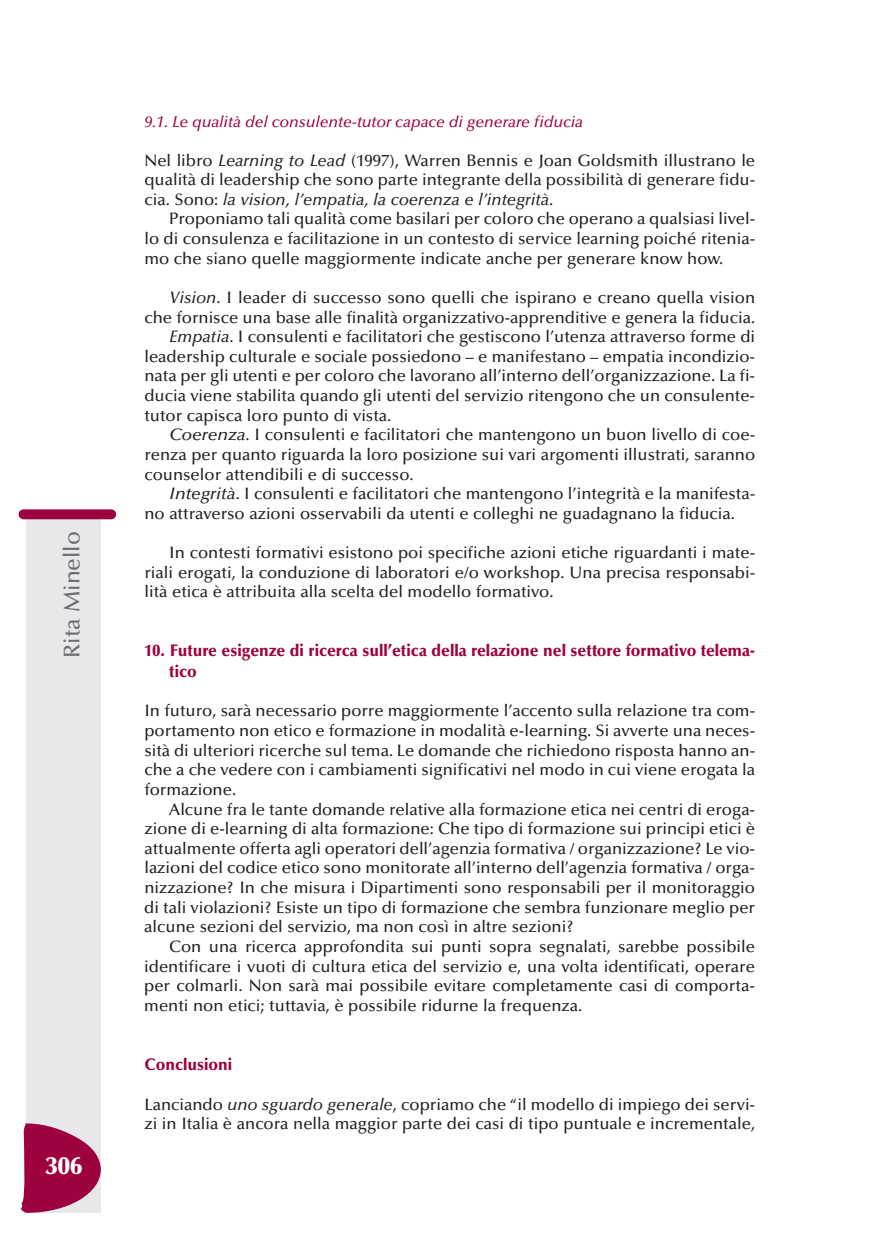
<style>
.page{position:relative;width:869px;height:1241px;background:#fff}
.page>*{position:absolute;margin:0;border:0;box-sizing:border-box;transform-origin:0 0}
.t1{font:900 24.5px "Optima";color:#fff}
.t2{font:500 22.75px "Optima";color:#6c6d70}
.t3{font:500 16.62px/19.6px "Optima";color:#231f20;text-align:justify}
.t4{font:900 16.62px/20.3px "Optima";color:#9d0140;scale:.95 1}
.t5{font:italic 500 15.75px "Optima";color:#9d0140}
.s1{font-style:italic}
</style>
<div class="page">
<div style="left:27px;top:517px;width:74px;height:695px;background:#e7e8e9"></div>
<div style="left:19px;top:509px;width:97px;height:10px;background:#9d0140;border-radius:5px"></div>
<svg style="left:21px;top:1122px;width:80px;height:90px"></svg>
<h2 class="t2" style="left:63px;top:657px;width:128px;rotate:-90deg">Rita Minello</h2>
<h1 class="t1" style="left:45px;top:1155px;width:38px">306</h1>
<p class="t5" style="left:144px;top:115px;width:440px">9.1. Le qualità del consulente-tutor capace di generare fiducia</p>
<p class="t3" style="left:144px;top:152px;width:612px">Nel libro <span class="s1">Learning to Lead</span> (1997), Warren Bennis e Joan Goldsmith illustrano le qualità di leadership che sono parte integrante della possibilità di generare fidu&shy;cia. Sono: <span class="s1">la vision, l’empatia, la coerenza e l’integrità</span>.</p>
<p class="t3" style="left:144px;top:211px;width:612px;text-indent:25px">Proponiamo tali qualità come basilari per coloro che operano a qualsiasi livel&shy;lo di consulenza e facilitazione in un contesto di service learning poiché ritenia&shy;mo che siano quelle maggiormente indicate anche per generare know how.</p>
<p class="t3" style="left:169px;top:289px;width:587px"><span class="s1">Vision</span>. I leader di successo sono quelli che ispirano e creano quella vision</p>
<p class="t3" style="left:144px;top:309px;width:612px">che fornisce una base alle finalità organizzativo-apprenditive e genera la fiducia.</p>
<p class="t3" style="left:169px;top:328px;width:587px"><span class="s1">Empatia</span>. I consulenti e facilitatori che gestiscono l’utenza attraverso forme di</p>
<p class="t3" style="left:144px;top:348px;width:612px">leadership culturale e sociale possiedono – e manifestano – empatia incondizio-</p>
<p class="t3" style="left:144px;top:367px;width:612px">nata per gli utenti e per coloro che lavorano all’interno dell’organizzazione. La fi-</p>
<p class="t3" style="left:144px;top:387px;width:612px">ducia viene stabilita quando gli utenti del servizio ritengono che un consulente-</p>
<p class="t3" style="left:144px;top:407px;width:248px">tutor capisca loro punto di vista.</p>
<p class="t3" style="left:169px;top:426px;width:587px"><span class="s1">Coerenza</span>. I consulenti e facilitatori che mantengono un buon livello di coe-</p>
<p class="t3" style="left:144px;top:446px;width:612px">renza per quanto riguarda la loro posizione sui vari argomenti illustrati, saranno</p>
<p class="t3" style="left:144px;top:466px;width:270px">counselor attendibili e di successo.</p>
<p class="t3" style="left:169px;top:485px;width:587px"><span class="s1">Integrità</span>. I consulenti e facilitatori che mantengono l’integrità e la manifesta-</p>
<p class="t3" style="left:144px;top:505px;width:592px">no attraverso azioni osservabili da utenti e colleghi ne guadagnano la fiducia.</p>
<p class="t3" style="left:144px;top:544px;width:612px;text-indent:25px">In contesti formativi esistono poi specifiche azioni etiche riguardanti i mate&shy;riali erogati, la conduzione di laboratori e/o workshop. Una precisa responsabi&shy;lità etica è attribuita alla scelta del modello formativo.</p>
<p class="t4" style="left:169px;top:642px;width:618px;text-indent:-25px">10. Future esigenze di ricerca sull’etica della relazione nel settore formativo telema&shy;tico</p>
<p class="t3" style="left:144px;top:702px;width:612px">In futuro, sarà necessario porre maggiormente l’accento sulla relazione tra com&shy;portamento non etico e formazione in modalità e-learning. Si avverte una neces&shy;sità di ulteriori ricerche sul tema. Le domande che richiedono risposta hanno an&shy;che a che vedere con i cambiamenti significativi nel modo in cui viene erogata la formazione.</p>
<p class="t3" style="left:144px;top:800px;width:612px;text-indent:25px">Alcune fra le tante domande relative alla formazione etica nei centri di eroga&shy;zione di e-learning di alta formazione: Che tipo di formazione sui principi etici è attualmente offerta agli operatori dell’agenzia formativa / organizzazione? Le vio&shy;lazioni del codice etico sono monitorate all’interno dell’agenzia formativa / orga&shy;nizzazione? In che misura i Dipartimenti sono responsabili per il monitoraggio di tali violazioni? Esiste un tipo di formazione che sembra funzionare meglio per alcune sezioni del servizio, ma non così in altre sezioni?</p>
<p class="t3" style="left:144px;top:938px;width:612px;text-indent:25px">Con una ricerca approfondita sui punti sopra segnalati, sarebbe possibile identificare i vuoti di cultura etica del servizio e, una volta identificati, operare per colmarli. Non sarà mai possibile evitare completamente casi di comporta&shy;menti non etici; tuttavia, è possibile ridurne la frequenza.</p>
<p class="t4" style="left:144px;top:1055px;width:94px">Conclusioni</p>
<p class="t3" style="left:144px;top:1095px;width:612px">Lanciando <span class="s1">uno sguardo generale</span>, copriamo che “il modello di impiego dei servi&shy;zi in Italia è ancora nella maggior parte dei casi di tipo puntuale e incrementale,</p>
</div>
